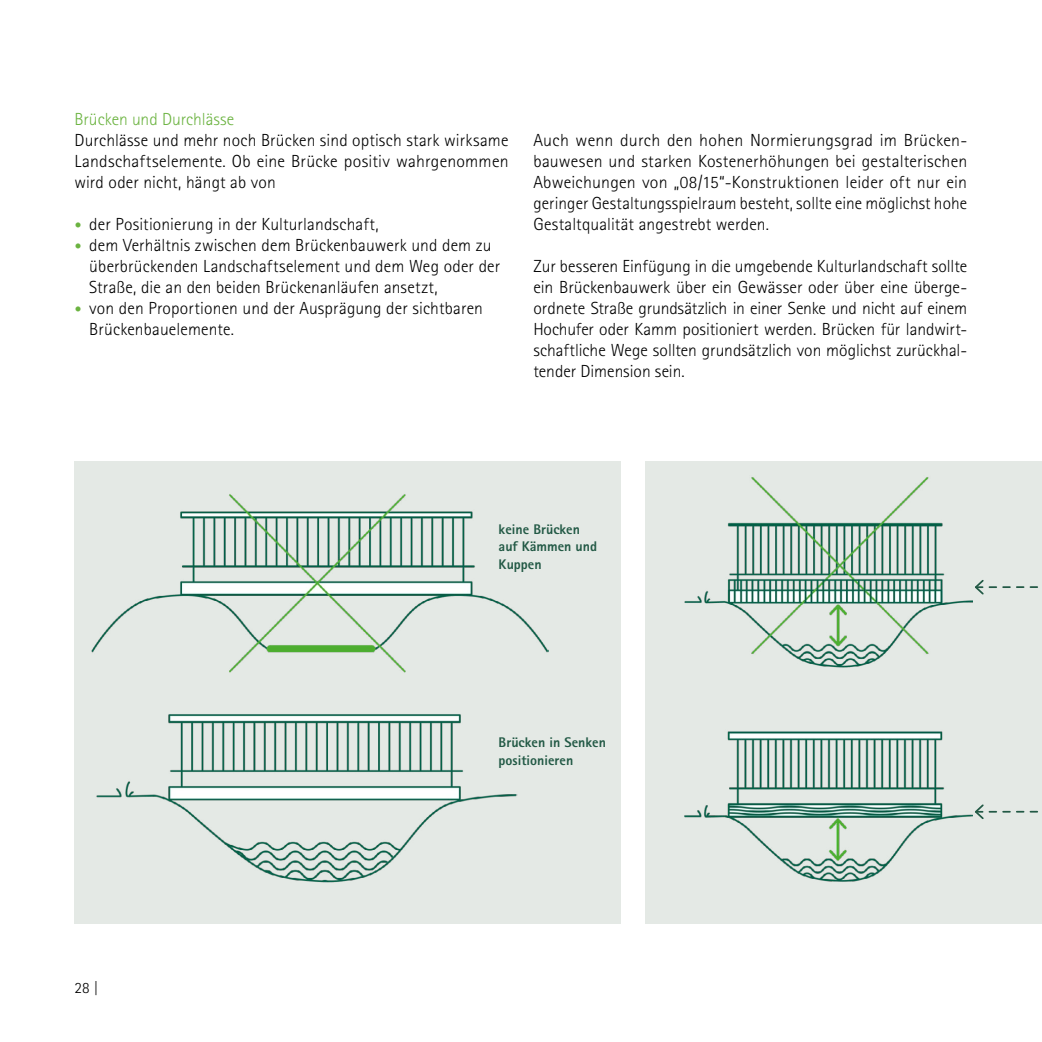
<style>
.page{position:relative;width:1042px;height:1042px;background:#fff}
.page>*{position:absolute;margin:0;border:0;box-sizing:border-box;transform-origin:0 0}
.LfULG_Copy{font:300 17.5px/21px "Rotis Sans Serif Std";letter-spacing:.005em;color:#000;text-align:justify}
.H4_Light_Hellgruen_10pt{font:300 17.5px "Rotis Sans Serif Std";color:#6bb340}
.t1{font:300 15.75px "Rotis Sans Serif Std";color:#000}
.Content_Sub{font:800 14px/17.5px "Rotis Sans Serif Std";color:#225945}
.s1{font-weight:700;font-size:14px;color:#6bb340}
</style>
<div class="page">
<div style="left:74px;top:461px;width:547px;height:462px;background:#e4e9e5"></div>
<div style="left:646px;top:461px;width:396px;height:462px;background:#e4e9e5"></div>
<svg style="left:975px;top:580px;width:63px;height:15px"></svg>
<svg style="left:975px;top:804px;width:63px;height:15px"></svg>
<img style="left:92px;top:494px;width:456px;height:178px">
<img style="left:96px;top:714px;width:421px;height:168px">
<img style="left:684px;top:477px;width:288px;height:191px">
<img style="left:684px;top:731px;width:288px;height:151px">
<h4 class="H4_Light_Hellgruen_10pt" style="left:74px;top:109px;width:161px">Brücken und Durchlässe</h4>
<p class="LfULG_Copy" style="left:74px;top:130px;width:436px">Durchlässe und mehr noch Brücken sind optisch stark wirksame Landschaftselemente. Ob eine Brücke positiv wahrgenommen wird oder nicht, hängt ab von</p>
<p class="LfULG_Copy" style="left:74px;top:214px;width:306px"><span class="s1">•</span> der Positionierung in der Kulturlandschaft,</p>
<p class="LfULG_Copy" style="left:89px;top:235px;width:412px;text-align:left;text-indent:-15px"><span class="s1">•</span> dem Verhältnis zwischen dem Brückenbauwerk und dem zu überbrückenden Landschaftselement und dem Weg oder der<br>Straße, die an den beiden Brückenanläufen ansetzt,</p>
<p class="LfULG_Copy" style="left:89px;top:298px;width:395px;text-indent:-15px"><span class="s1">•</span> von den Proportionen und der Ausprägung der sichtbaren<br>Brückenbauelemente.</p>
<p class="LfULG_Copy" style="left:533px;top:130px;width:435px">Auch wenn durch den hohen Normierungsgrad im Brücken&shy;bauwesen und starken Kostenerhöhungen bei gestalterischen Abweichungen von „08/15“-Konstruktionen leider oft nur ein geringer Gestaltungsspielraum besteht, sollte eine möglichst hohe Gestaltqualität angestrebt werden.</p>
<p class="LfULG_Copy" style="left:533px;top:256px;width:435px">Zur besseren Einfügung in die umgebende Kulturlandschaft sollte ein Brückenbauwerk über ein Gewässer oder über eine überge&shy;ordnete Straße grundsätzlich in einer Senke und nicht auf einem Hochufer oder Kamm positioniert werden. Brücken für landwirt&shy;schaftliche Wege sollten grundsätzlich von möglichst zurückhal&shy;tender Dimension sein.</p>
<p class="Content_Sub" style="left:499px;top:520px;width:100px">keine Brücken auf Kämmen und<br>Kuppen</p>
<p class="t1" style="left:74px;top:979px;width:26px">28 |</p>
<p class="Content_Sub" style="left:499px;top:734px;width:109px">Brücken in Senken positionieren</p>
</div>
